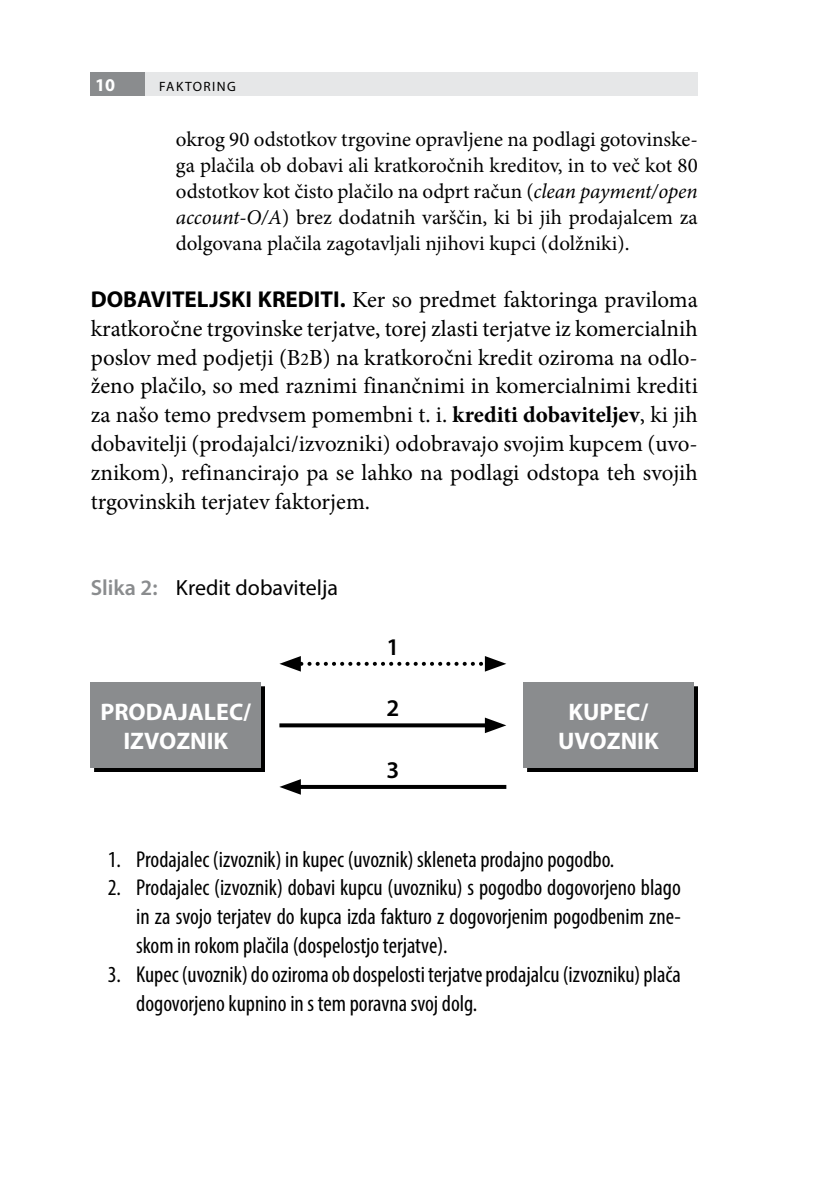
<style>
.page{position:relative;width:834px;height:1191px;background:#fff}
.page>*{position:absolute;margin:0;border:0;box-sizing:border-box;transform-origin:0 0}
.t1{font:700 24px/28.8px "Myriad Pro";color:#fff;text-align:center}
.t2{font:600 24px "Myriad Pro";color:#000}
.t3{font:23px/28.8px "Minion Pro";color:#000;text-align:justify}
.t4{font:condensed 23px/28.8px "Myriad Pro";color:#000;text-align:justify}
.t5{font:22px "Myriad Pro";color:#000}
.t6{font:21px/26px "Minion Pro";color:#000;text-align:justify}
.t7{font:700 18px "Myriad Pro";color:#fff}
.t8{font:13.6px "Myriad Pro";letter-spacing:.105em;color:#000}
.s1{font-style:italic}
.s2{font-family:"Myriad Pro";font-weight:700}
.s3{font-size:18px}
.s4{font-weight:700}
.s5{font-weight:600;color:#8a8c8e}
</style>
<div class="page">
<div style="left:91px;top:72px;width:54px;height:24px;background:#8a8c8e"></div>
<div style="left:145px;top:72px;width:552px;height:24px;background:#e6e7e8"></div>
<div style="left:95px;top:687px;width:170px;height:85px;background:#000"></div>
<div style="left:91px;top:683px;width:170px;height:85px;background:#8a8c8e"></div>
<div style="left:527px;top:687px;width:170px;height:85px;background:#000"></div>
<div style="left:523px;top:683px;width:170px;height:85px;background:#8a8c8e"></div>
<svg style="left:279px;top:656px;width:227px;height:15px"></svg>
<svg style="left:279px;top:723px;width:206px;height:4px"></svg>
<svg style="left:485px;top:717px;width:21px;height:16px"></svg>
<svg style="left:301px;top:785px;width:205px;height:4px"></svg>
<svg style="left:279px;top:779px;width:22px;height:15px"></svg>
<p class="t7" style="left:95px;top:73px;width:21px">10</p>
<p class="t8" style="left:159px;top:78px;width:78px">FAKTORING</p>
<p class="t6" style="left:176px;top:126px;width:523px">okrog 90 odstotkov trgovine opravljene na podlagi gotovinske&shy;ga plačila ob dobavi ali kratkoročnih kreditov, in to več kot 80 odstotkov kot čisto plačilo na odprt račun (<span class="s1">clean payment/open account-O/A</span>) brez dodatnih varščin, ki bi jih prodajalcem za dolgovana plačila zagotavljali njihovi kupci (dolžniki).</p>
<p class="t3" style="left:91px;top:285px;width:608px"><span class="s2">DOBAVITELJSKI KREDITI.</span> Ker so predmet faktoringa praviloma kratkoročne trgovinske terjatve, torej zlasti terjatve iz komercialnih poslov med podjetji (B<span class="s3">2</span>B) na kratkoročni kredit oziroma na odlo&shy;ženo plačilo, so med raznimi finančnimi in komercialnimi krediti za našo temo predvsem pomembni t. i. <span class="s4">krediti dobaviteljev</span>, ki jih dobavitelji (prodajalci/izvozniki) odobravajo svojim kupcem (uvo&shy;znikom), refinancirajo pa se lahko na podlagi odstopa teh svojih trgovinskih terjatev faktorjem.</p>
<p class="t5" style="left:91px;top:573px;width:249px"><span class="s5">Slika 2:</span> Kredit dobavitelja</p>
<p class="t2" style="left:386px;top:631px;width:14px">1</p>
<p class="t2" style="left:386px;top:693px;width:14px">2</p>
<p class="t1" style="left:100px;top:696px;width:152px">PRODAJALEC/<br>IZVOZNIK</p>
<p class="t1" style="left:558px;top:696px;width:102px">KUPEC/<br>UVOZNIK</p>
<p class="t2" style="left:386px;top:754px;width:14px">3</p>
<p class="t4" style="left:108px;top:844px;width:508px">1. Prodajalec (izvoznik) in kupec (uvoznik) skleneta prodajno pogodbo.</p>
<p class="t4" style="left:136px;top:873px;width:546px;text-indent:-28px">2. Prodajalec (izvoznik) dobavi kupcu (uvozniku) s pogodbo dogovorjeno blago in za svojo terjatev do kupca izda fakturo z dogovorjenim pogodbenim zne&shy;skom in rokom plačila (dospelostjo terjatve).</p>
<p class="t4" style="left:136px;top:959px;width:546px;text-indent:-28px">3. Kupec (uvoznik) do oziroma ob dospelosti terjatve prodajalcu (izvozniku) plača dogovorjeno kupnino in s tem poravna svoj dolg.</p>
</div>
